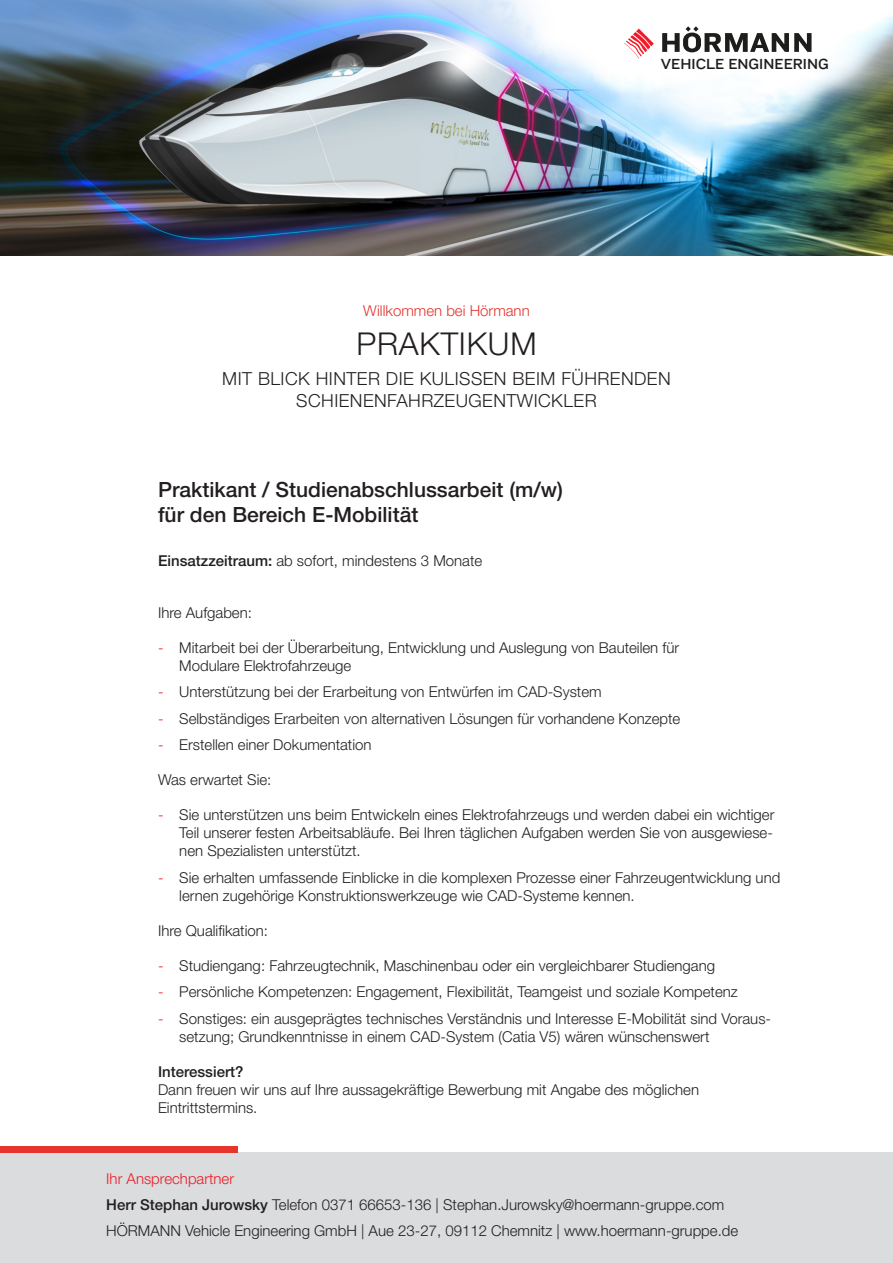
<style>
.page{position:relative;width:893px;height:1263px;background:#fff}
.page>*{position:absolute;margin:0;border:0;box-sizing:border-box;transform-origin:0 0}
.t1{font:300 31.5px "Helvetica Neue LT Pro";letter-spacing:.025em;color:#231f20}
.t2{font:500 21px/25.2px "Helvetica Neue LT Pro";color:#231f20}
.t3{font:300 18px/21.6px "Helvetica Neue LT Pro";letter-spacing:.025em;color:#231f20;text-align:center}
.t4{font:15.15px "Knockout HTF32 Junior Cruiserwt";color:#1d1d1b}
.t5{font:300 15px/18px "Helvetica Neue LT Pro";color:#231f20}
.t6{font:300 15px "Helvetica Neue LT Pro";color:#e5352d}
.t7{font:300 15px "Helvetica Neue LT Pro";color:#ee1c28}
.s1{font-weight:500}
.s2{color:#ee1c28}
</style>
<div class="page">
<img style="left:0;top:0;width:893px;height:255px">
<div style="left:0;top:1152px;width:893px;height:111px;background:#dadcde"></div>
<svg style="left:624px;top:29px;width:30px;height:30px"></svg>
<svg style="left:662px;top:26px;width:149px;height:26px"></svg>
<div style="left:0;top:1146px;width:238px;height:6px;background:#e5352d"></div>
<p class="t4" style="left:661px;top:55px;width:169px">VEHICLE ENGINEE∏ING</p>
<p class="t6" style="left:363px;top:302px;width:168px">Willkommen bei Hörmann</p>
<p class="t1" style="left:356px;top:324px;width:182px">PRAKTIKUM</p>
<p class="t3" style="left:222px;top:367px;width:450px">MIT BLICK HINTER DIE KULISSEN BEIM FÜHRENDEN<br>SCHIENENFAHRZEUGENTWICKLER</p>
<p class="t2" style="left:158px;top:476px;width:406px">Praktikant / Studienabschlussarbeit (m/w) für den Bereich E-Mobilität</p>
<p class="t5" style="left:158px;top:551px;width:326px"><span class="s1">Einsatzzeitraum:</span> ab sofort, mindestens 3 Monate</p>
<p class="t5" style="left:158px;top:603px;width:95px">Ihre Aufgaben:</p>
<p class="t5" style="left:179px;top:638px;width:501px;text-indent:-21px"><span class="s2">-</span> Mitarbeit bei der Überarbeitung, Entwicklung und Auslegung von Bauteilen für<br>Modulare Elektrofahrzeuge</p>
<p class="t5" style="left:158px;top:682px;width:445px"><span class="s2">-</span> Unterstützung bei der Erarbeitung von Entwürfen im CAD-System</p>
<p class="t5" style="left:158px;top:709px;width:524px"><span class="s2">-</span> Selbständiges Erarbeiten von alternativen Lösungen für vorhandene Konzepte</p>
<p class="t5" style="left:158px;top:735px;width:215px"><span class="s2">-</span> Erstellen einer Dokumentation</p>
<p class="t5" style="left:158px;top:770px;width:115px">Was erwartet Sie:</p>
<p class="t5" style="left:179px;top:805px;width:597px;text-align:justify;text-indent:-21px"><span class="s2">-</span> Sie unterstützen uns beim Entwickeln eines Elektrofahrzeugs und werden dabei ein wichtiger Teil unserer festen Arbeitsabläufe. Bei Ihren täglichen Aufgaben werden Sie von ausgewiese&shy;nen Spezialisten unterstützt.</p>
<p class="t5" style="left:179px;top:868px;width:602px;text-indent:-21px"><span class="s2">-</span> Sie erhalten umfassende Einblicke in die komplexen Prozesse einer Fahrzeugentwicklung und lernen zugehörige Konstruktionswerkzeuge wie CAD-Systeme kennen.</p>
<p class="t5" style="left:158px;top:921px;width:112px">Ihre Qualifikation:</p>
<p class="t5" style="left:158px;top:956px;width:558px"><span class="s2">-</span> Studiengang: Fahrzeugtechnik, Maschinenbau oder ein vergleichbarer Studiengang</p>
<p class="t5" style="left:158px;top:982px;width:581px"><span class="s2">-</span> Persönliche Kompetenzen: Engagement, Flexibilität, Teamgeist und soziale Kompetenz</p>
<p class="t5" style="left:179px;top:1009px;width:593px;text-indent:-21px"><span class="s2">-</span> Sonstiges: ein ausgeprägtes technisches Verständnis und Interesse E-Mobilität sind Voraus&shy;setzung; Grundkenntnisse in einem CAD-System (Catia V5) wären wünschenswert</p>
<p class="t5" style="left:158px;top:1062px;width:542px"><span class="s1">Interessiert?<br></span>Dann freuen wir uns auf Ihre aussagekräftige Bewerbung mit Angabe des möglichen<br>Eintrittstermins.</p>
<p class="t7" style="left:106px;top:1169px;width:129px">Ihr Ansprechpartner</p>
<p class="t5" style="left:106px;top:1196px;width:620px"><span class="s1">Herr Stephan Jurowsky</span> Telefon 0371 66653-136 | Stephan.Jurowsky@hoermann-gruppe.com</p>
<p class="t5" style="left:106px;top:1221px;width:633px">HÖRMANN Vehicle Engineering GmbH | Aue 23-27, 09112 Chemnitz | www.hoermann-gruppe.de</p>
</div>
